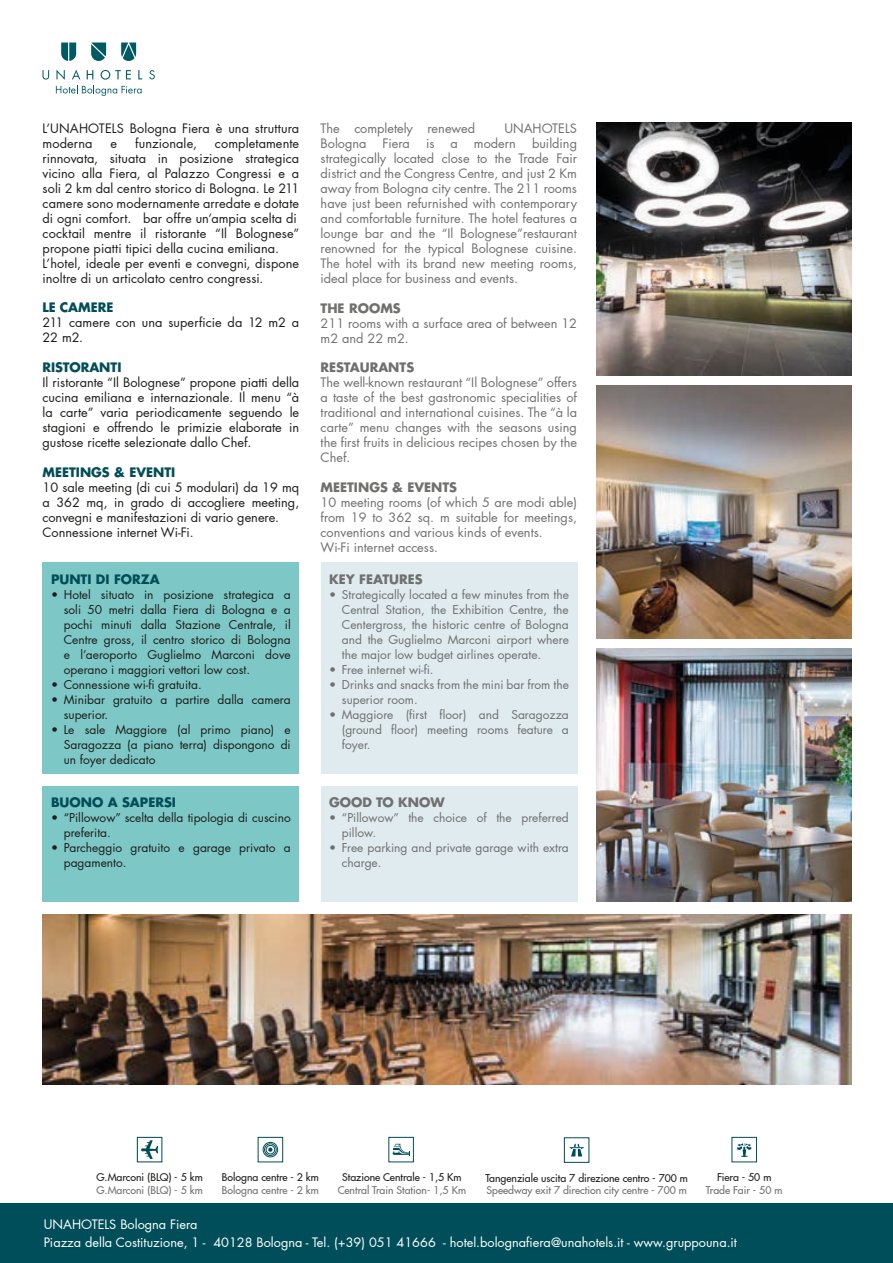
<style>
.page{position:relative;width:893px;height:1263px;background:#fff}
.page>*{position:absolute;margin:0;border:0;box-sizing:border-box;transform-origin:0 0}
.t1{font:12.75px/15px "Futura LT Pro";color:#70706f;text-align:justify}
.t2{font:12.75px/15px "Futura LT Pro";color:#1d1d1b}
.t3{font:12.75px "Futura LT Pro";color:#fff}
.t4{font:700 12.75px "Futura LT Pro";color:#004d58}
.t5{font:700 12.75px "Futura LT Pro";color:#70706f}
.t6{font:12px/15px "Futura LT Pro";color:#1d1d1b}
.t7{font:12px/15px "Futura LT Pro";color:#70706f}
.t8{font:500 10.5px "Futura LT Pro";color:#70706f}
.t9{font:500 10.5px "Futura LT Pro";color:#1d1d1b}
</style>
<div class="page">
<img style="left:43px;top:914px;width:808px;height:170px">
<img style="left:596px;top:648px;width:255px;height:253px">
<img style="left:596px;top:385px;width:255px;height:253px">
<img style="left:596px;top:122px;width:255px;height:253px">
<div style="left:43px;top:786px;width:256px;height:115px;background:#7dc8c6"></div>
<div style="left:321px;top:786px;width:256px;height:115px;background:#e0ebef"></div>
<div style="left:43px;top:563px;width:256px;height:211px;background:#7dc8c6"></div>
<div style="left:321px;top:563px;width:256px;height:211px;background:#e0ebef"></div>
<div style="left:0;top:1203px;width:893px;height:60px;background:#004e59"></div>
<svg style="left:141px;top:1140px;width:18px;height:19px"></svg>
<div style="left:137px;top:1137px;width:25px;height:25px;border:1px solid #004d58"></div>
<svg style="left:392px;top:1144px;width:18px;height:11px"></svg>
<svg style="left:569px;top:1143px;width:15px;height:14px"></svg>
<div style="left:263px;top:1142px;width:15px;height:15px;border:1px solid #004d58;border-radius:50%"></div>
<div style="left:264px;top:1143px;width:13px;height:13px;border:1px solid #004d58;border-radius:50%"></div>
<div style="left:266px;top:1145px;width:9px;height:9px;border:1px solid #004d58;border-radius:50%"></div>
<svg style="left:268px;top:1147px;width:4px;height:5px"></svg>
<div style="left:258px;top:1137px;width:25px;height:25px;border:1px solid #004d58"></div>
<div style="left:389px;top:1137px;width:25px;height:25px;border:1px solid #004d58"></div>
<svg style="left:736px;top:1143px;width:16px;height:14px"></svg>
<div style="left:732px;top:1137px;width:25px;height:25px;border:1px solid #004d58"></div>
<svg style="left:91px;top:43px;width:15px;height:18px"></svg>
<svg style="left:61px;top:43px;width:15px;height:18px"></svg>
<svg style="left:121px;top:43px;width:15px;height:18px"></svg>
<svg style="left:43px;top:70px;width:6px;height:10px"></svg>
<svg style="left:149px;top:70px;width:6px;height:9px"></svg>
<svg style="left:56px;top:70px;width:86px;height:26px"></svg>
<p class="t2" style="left:43px;top:120px;width:258px">L’UNAHOTELS Bologna Fiera è una struttura moderna</p>
<p class="t2" style="left:111px;top:135px;width:8px">e</p>
<p class="t2" style="left:135px;top:135px;width:63px">funzionale,</p>
<p class="t2" style="left:43px;top:135px;width:258px;text-align:justify;text-indent:172px">completamente rinnovata, situata in posizione strategica vicino alla Fiera, al Palazzo Congressi e a soli 2 km dal centro storico di Bologna. Le 211 camere sono modernamente arredate e dotate di ogni comfort. bar offre un’ampia scelta di</p>
<p class="t2" style="left:43px;top:225px;width:258px">cocktail mentre il ristorante “Il Bolognese” propone piatti tipici della cucina emiliana.</p>
<p class="t2" style="left:43px;top:255px;width:258px">L’hotel, ideale per eventi e convegni, dispone inoltre di un articolato centro congressi.</p>
<p class="t4" style="left:43px;top:298px;width:72px">LE CAMERE</p>
<p class="t2" style="left:43px;top:315px;width:258px">211 camere con una superficie da 12 m2 a<br>22 m2.</p>
<p class="t4" style="left:43px;top:357px;width:80px">RISTORANTI</p>
<p class="t2" style="left:43px;top:374px;width:258px;text-align:justify">Il ristorante “Il Bolognese” propone piatti della cucina emiliana e internazionale. Il menu “à la carte” varia periodicamente seguendo le stagioni e offrendo le primizie elaborate in gustose ricette selezionate dallo Chef.</p>
<p class="t4" style="left:43px;top:462px;width:134px">MEETINGS &amp; EVENTI</p>
<p class="t2" style="left:43px;top:479px;width:258px;text-align:justify">10 sale meeting (di cui 5 modulari) da 19 mq a 362 mq, in grado di accogliere meeting, convegni e manifestazioni di vario genere.</p>
<p class="t2" style="left:43px;top:524px;width:153px">Connessione internet Wi-Fi.</p>
<p class="t1" style="left:321px;top:120px;width:156px">The completely renewed</p>
<p class="t1" style="left:504px;top:120px;width:74px">UNAHOTELS</p>
<p class="t1" style="left:321px;top:135px;width:47px">Bologna</p>
<p class="t1" style="left:383px;top:135px;width:29px">Fiera</p>
<p class="t1" style="left:426px;top:135px;width:10px">is</p>
<p class="t1" style="left:451px;top:135px;width:9px">a</p>
<p class="t1" style="left:474px;top:135px;width:44px">modern</p>
<p class="t1" style="left:321px;top:135px;width:258px;text-indent:211px">building strategically located close to the Trade Fair district and the Congress Centre, and just 2 Km away from Bologna city centre. The 211 rooms have just been refurnished with contemporary and comfortable furniture. The hotel features a lounge bar and the “Il Bolognese”restaurant renowned for the typical Bolognese cuisine.<br>The hotel with its brand new meeting rooms, ideal place for business and events.</p>
<p class="t5" style="left:321px;top:298px;width:82px">THE ROOMS</p>
<p class="t1" style="left:321px;top:315px;width:258px">211 rooms with a surface area of between 12 m2 and 22 m2.</p>
<p class="t5" style="left:321px;top:358px;width:95px">RESTAURANTS</p>
<p class="t1" style="left:321px;top:375px;width:258px">The well-known restaurant “Il Bolognese” offers a taste of the best gastronomic specialities of traditional and international cuisines. The “à la carte” menu changes with the seasons using the first fruits in delicious recipes chosen by the Chef.</p>
<p class="t5" style="left:321px;top:478px;width:138px">MEETINGS &amp; EVENTS</p>
<p class="t1" style="left:321px;top:495px;width:258px">10 meeting rooms (of which 5 are modi able) from 19 to 362 sq. m suitable for meetings, conventions and various kinds of events.</p>
<p class="t1" style="left:321px;top:540px;width:119px">Wi-Fi internet access.</p>
<p class="t4" style="left:51px;top:569px;width:110px">PUNTI DI FORZA</p>
<p class="t6" style="left:64px;top:587px;width:228px;text-align:justify;text-indent:-13px">• Hotel situato in posizione strategica a soli 50 metri dalla Fiera di Bologna e a pochi minuti dalla Stazione Centrale, il Centre gross, il centro storico di Bologna e l’aeroporto Guglielmo Marconi dove operano i maggiori vettori low cost.</p>
<p class="t6" style="left:51px;top:677px;width:152px">• Connessione wi-fi gratuita.</p>
<p class="t6" style="left:64px;top:692px;width:228px;text-indent:-13px">• Minibar gratuito a partire dalla camera superior.</p>
<p class="t6" style="left:64px;top:722px;width:228px;text-align:justify;text-indent:-13px">• Le sale Maggiore (al primo piano) e Saragozza (a piano terra) dispongono di un foyer dedicato</p>
<p class="t5" style="left:329px;top:569px;width:95px">KEY FEATURES</p>
<p class="t7" style="left:342px;top:587px;width:228px;text-align:justify;text-indent:-13px">• Strategically located a few minutes from the Central Station, the Exhibition Centre, the Centergross, the historic centre of Bologna and the Guglielmo Marconi airport where the major low budget airlines operate.</p>
<p class="t7" style="left:329px;top:662px;width:106px">• Free internet wi-fi.</p>
<p class="t7" style="left:342px;top:677px;width:228px;text-indent:-13px">• Drinks and snacks from the mini bar from the superior room.</p>
<p class="t7" style="left:342px;top:707px;width:228px;text-align:justify;text-indent:-13px">• Maggiore (first floor) and Saragozza (ground floor) meeting rooms feature a foyer.</p>
<p class="t4" style="left:51px;top:792px;width:127px">BUONO A SAPERSI</p>
<p class="t6" style="left:64px;top:810px;width:228px;text-indent:-13px">• “Pillowow” scelta della tipologia di cuscino preferita.</p>
<p class="t6" style="left:64px;top:840px;width:228px;text-indent:-13px">• Parcheggio gratuito e garage privato a pagamento.</p>
<p class="t5" style="left:329px;top:792px;width:117px">GOOD TO KNOW</p>
<p class="t7" style="left:342px;top:810px;width:228px;text-indent:-13px">• “Pillowow” the choice of the preferred pillow.</p>
<p class="t7" style="left:342px;top:840px;width:228px;text-indent:-13px">• Free parking and private garage with extra charge.</p>
<p class="t9" style="left:96px;top:1170px;width:108px">G.Marconi (BLQ) - 5 km</p>
<p class="t8" style="left:96px;top:1182px;width:108px">G.Marconi (BLQ) - 5 km</p>
<p class="t9" style="left:222px;top:1169px;width:98px">Bologna centre - 2 km</p>
<p class="t8" style="left:222px;top:1182px;width:98px">Bologna centre - 2 km</p>
<p class="t9" style="left:342px;top:1170px;width:121px">Stazione Centrale - 1,5 Km</p>
<p class="t8" style="left:338px;top:1182px;width:130px">Central Train Station- 1,5 Km</p>
<p class="t9" style="left:486px;top:1170px;width:204px">Tangenziale uscita 7 direzione centro - 700 m</p>
<p class="t8" style="left:487px;top:1182px;width:202px">Speedway exit 7 direction city centre - 700 m</p>
<p class="t9" style="left:717px;top:1170px;width:56px">Fiera - 50 m</p>
<p class="t8" style="left:706px;top:1182px;width:78px">Trade Fair - 50 m</p>
<p class="t3" style="left:44px;top:1216px;width:155px">UNAHOTELS Bologna Fiera</p>
<p class="t3" style="left:44px;top:1234px;width:695px">Piazza della Costituzione, 1 - 40128 Bologna - Tel. (+39) 051 41666 - hotel.bolognafiera@unahotels.it - www.gruppouna.it</p>
</div>
